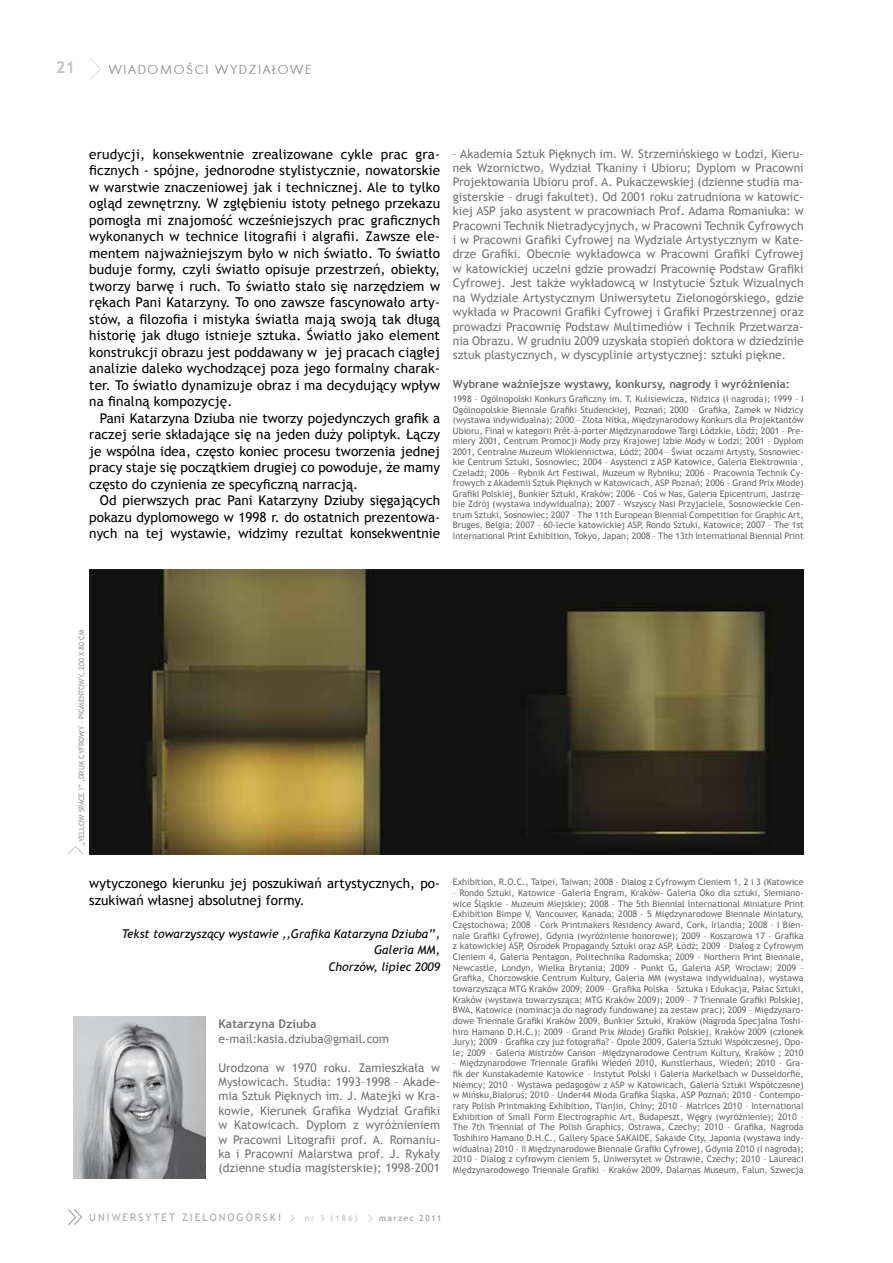
<style>
.page{position:relative;width:893px;height:1263px;background:#fff}
.page>*{position:absolute;margin:0;border:0;box-sizing:border-box;transform-origin:0 0}
.t1{font:700 16.5px "Trebuchet MS";color:#c2c3c4}
.t2{font:13.5px/16.5px "Trebuchet MS";color:#000;text-align:justify}
.t3{font:13.5px "Futura TEE Ligh";letter-spacing:.12em;color:#929395}
.t4{font:12px/14.4px "Trebuchet MS";color:#727375;text-align:justify}
.t5{font:italic 12px/16.5px "Trebuchet MS";color:#000;text-align:right}
.t6{font:700 12px "Trebuchet MS";color:#727375}
.t7{font:700 11.25px "Trebuchet MS";color:#666769}
.t8{font:10.5px "Trebuchet MS";letter-spacing:.19em;color:#a7a9aa}
.t9{font:9px/10.6px "Trebuchet MS";color:#666769;text-align:justify}
.t10{font:8.25px "Trebuchet MS";letter-spacing:.19em;color:#929395}
.t11{font:700 8.25px "Trebuchet MS";color:#c9cbcc}
.t12{font:7.5px "Trebuchet MS";color:#929395}
</style>
<div class="page">
<svg style="left:90px;top:58px;width:11px;height:22px"></svg>
<svg style="left:290px;top:1214px;width:4px;height:8px"></svg>
<svg style="left:368px;top:1214px;width:4px;height:8px"></svg>
<svg style="left:68px;top:1209px;width:14px;height:16px"></svg>
<img style="left:74px;top:1016px;width:132px;height:162px">
<svg style="left:68px;top:846px;width:15px;height:8px"></svg>
<img style="left:89px;top:569px;width:715px;height:286px">
<h1 class="t1" style="left:56px;top:57px;width:21px">21</h1>
<h2 class="t3" style="left:109px;top:61px;width:204px">WIADOMOŒCI WYDZIA£OWE</h2>
<p class="t2" style="left:89px;top:146px;width:352px">erudycji, konsekwentnie zrealizowane cykle prac gra&shy;ficznych - spójne, jednorodne stylistycznie, nowatorskie w warstwie znaczeniowej jak i technicznej. Ale to tylko ogląd zewnętrzny. W zgłębieniu istoty pełnego przekazu pomogła mi znajomość wcześniejszych prac graficznych wykonanych w technice litografii i algrafii. Zawsze ele&shy;mentem najważniejszym było w nich światło. To światło buduje formy, czyli światło opisuje przestrzeń, obiekty, tworzy barwę i ruch. To światło stało się narzędziem w rękach Pani Katarzyny. To ono zawsze fascynowało arty&shy;stów, a filozofia i mistyka światła mają swoją tak długą historię jak długo istnieje sztuka. Światło jako element konstrukcji obrazu jest poddawany w jej pracach ciągłej analizie daleko wychodzącej poza jego formalny charak&shy;ter. To światło dynamizuje obraz i ma decydujący wpływ na finalną kompozycję.</p>
<p class="t2" style="left:89px;top:410px;width:352px;text-indent:11px">Pani Katarzyna Dziuba nie tworzy pojedynczych grafik a raczej serie składające się na jeden duży poliptyk. Łączy je wspólna idea, często koniec procesu tworzenia jednej pracy staje się początkiem drugiej co powoduje, że mamy często do czynienia ze specyficzną narracją.</p>
<h2 class="t2" style="left:89px;top:492px;width:352px;text-indent:11px">Od pierwszych prac Pani Katarzyny Dziuby sięgających pokazu dyplomowego w 1998 r. do ostatnich prezentowa&shy;nych na tej wystawie, widzimy rezultat konsekwentnie</h2>
<p class="t4" style="left:453px;top:146px;width:352px">– Akademia Sztuk Pięknych im. W. Strzemińskiego w Łodzi, Kieru&shy;nek Wzornictwo, Wydział Tkaniny i Ubioru; Dyplom w Pracowni Projektowania Ubioru prof. A. Pukaczewskiej (dzienne studia ma&shy;gisterskie – drugi fakultet). Od 2001 roku zatrudniona w katowic&shy;kiej ASP jako asystent w pracowniach Prof. Adama Romaniuka: w Pracowni Technik Nietradycyjnych, w Pracowni Technik Cyfrowych i w Pracowni Grafiki Cyfrowej na Wydziale Artystycznym w Kate&shy;drze Grafiki. Obecnie wykładowca w Pracowni Grafiki Cyfrowej w katowickiej uczelni gdzie prowadzi Pracownię Podstaw Grafiki Cyfrowej. Jest także wykładowcą w Instytucie Sztuk Wizualnych na Wydziale Artystycznym Uniwersytetu Zielonogórskiego, gdzie wykłada w Pracowni Grafiki Cyfrowej i Grafiki Przestrzennej oraz prowadzi Pracownię Podstaw Multimediów i Technik Przetwarza&shy;nia Obrazu. W grudniu 2009 uzyskała stopień doktora w dziedzinie sztuk plastycznych, w dyscyplinie artystycznej: sztuki piękne.</p>
<p class="t7" style="left:453px;top:377px;width:339px">Wybrane ważniejsze wystawy, konkursy, nagrody i wyróżnienia:</p>
<p class="t9" style="left:453px;top:394px;width:352px">1998 – Ogólnopolski Konkurs Graficzny im. T. Kulisiewicza, Nidzica (I nagroda); 1999 – I Ogólnopolskie Biennale Grafiki Studenckiej, Poznań; 2000 – Grafika, Zamek w Nidzicy (wystawa indywidualna); 2000 – Złota Nitka, Międzynarodowy Konkurs dla Projektantów Ubioru, Finał w kategorii Prêt-à-porter Międzynarodowe Targi Łódzkie, Łódź; 2001 – Pre&shy;miery 2001, Centrum Promocji Mody przy Krajowej Izbie Mody w Łodzi; 2001 – Dyplom 2001, Centralne Muzeum Włókiennictwa, Łódź; 2004 – Świat oczami Artysty, Sosnowiec&shy;kie Centrum Sztuki, Sosnowiec; 2004 – Asystenci z ASP Katowice, Galeria Elektrownia , Czeladź; 2006 – Rybnik Art Festiwal, Muzeum w Rybniku; 2006 – Pracownia Technik Cy&shy;frowych z Akademii Sztuk Pięknych w Katowicach, ASP Poznań; 2006 – Grand Prix Młodej Grafiki Polskiej, Bunkier Sztuki, Kraków; 2006 – Coś w Nas, Galeria Epicentrum, Jastrzę&shy;bie Zdrój (wystawa indywidualna); 2007 – Wszyscy Nasi Przyjaciele, Sosnowieckie Cen&shy;trum Sztuki, Sosnowiec; 2007 – The 11th European Biennial Competition for Graphic Art, Bruges, Belgia; 2007 – 60-lecie katowickiej ASP, Rondo Sztuki, Katowice; 2007 – The 1st International Print Exhibition, Tokyo, Japan; 2008 – The 13th International Biennial Print</p>
<p class="t12" style="left:77px;top:846px;width:217px;rotate:-90deg">„YELLOW SPACE I” ,DRUK CYFROWY - PIGMENTOWY, 200 X 80 CM</p>
<h2 class="t2" style="left:89px;top:875px;width:352px">wytyczonego kierunku jej poszukiwań artystycznych, po&shy;szukiwań własnej absolutnej formy.</h2>
<h3 class="t5" style="left:122px;top:925px;width:320px">Tekst towarzyszący wystawie ,,Grafika Katarzyna Dziuba’’,<br>Galeria MM,<br>Chorzów, lipiec 2009</h3>
<h3 class="t6" style="left:219px;top:1016px;width:100px">Katarzyna Dziuba</h3>
<h3 class="t4" style="left:219px;top:1031px;width:172px">e-mail:kasia.dziuba@gmail.com</h3>
<p class="t4" style="left:219px;top:1060px;width:223px">Urodzona w 1970 roku. Zamieszkała w Mysłowicach. Studia: 1993–1998 – Akade&shy;mia Sztuk Pięknych im. J. Matejki w Kra&shy;kowie, Kierunek Grafika Wydział Grafiki w Katowicach. Dyplom z wyróżnieniem w Pracowni Litografii prof. A. Romaniu&shy;ka i Pracowni Malarstwa prof. J. Rykały (dzienne studia magisterskie); 1998–2001</p>
<p class="t9" style="left:453px;top:877px;width:352px">Exhibition, R.O.C., Taipei, Taiwan; 2008 – Dialog z Cyfrowym Cieniem 1, 2 i 3 (Katowice</p>
<p class="t9" style="left:453px;top:888px;width:352px">– Rondo Sztuki, Katowice –Galeria Engram, Kraków- Galeria Oko dla sztuki, Siemiano&shy;wice Śląskie – Muzeum Miejskie); 2008 – The 5th Biennial International Miniature Print Exhibition Bimpe V, Vancouver, Kanada; 2008 – 5 Międzynarodowe Biennale Miniatury, Częstochowa; 2008 – Cork Printmakers Residency Award, Cork, Irlandia; 2008 – I Bien&shy;nale Grafiki Cyfrowej, Gdynia (wyróżnienie honorowe); 2009 – Koszarowa 17 – Grafika z katowickiej ASP, Ośrodek Propagandy Sztuki oraz ASP, Łódź; 2009 – Dialog z Cyfrowym Cieniem 4, Galeria Pentagon, Politechnika Radomska; 2009 – Northern Print Biennale, Newcastle, Londyn, Wielka Brytania; 2009 – Punkt G, Galeria ASP, Wrocław; 2009 – Grafika, Chorzowskie Centrum Kultury, Galeria MM (wystawa indywidualna), wystawa towarzysząca MTG Kraków 2009; 2009 – Grafika Polska – Sztuka i Edukacja, Pałac Sztuki, Kraków (wystawa towarzysząca; MTG Kraków 2009); 2009 – 7 Triennale Grafiki Polskiej, BWA, Katowice (nominacja do nagrody fundowanej za zestaw prac); 2009 – Międzynaro&shy;dowe Triennale Grafiki Kraków 2009, Bunkier Sztuki, Kraków (Nagroda Specjalna Toshi&shy;hiro Hamano D.H.C.); 2009 – Grand Prix Młodej Grafiki Polskiej, Kraków 2009 (członek Jury); 2009 – Grafika czy już fotografia? – Opole 2009, Galeria Sztuki Współczesnej, Opo&shy;le; 2009 – Galeria Mistrzów Canson –Międzynarodowe Centrum Kultury, Kraków ; 2010</p>
<p class="t9" style="left:453px;top:1058px;width:352px">– Międzynarodowe Triennale Grafiki Wiedeń 2010, Kunstlerhaus, Wiedeń; 2010 – Gra&shy;fik der Kunstakademie Katowice – Instytut Polski i Galeria Markelbach w Dusseldorfie, Niemcy; 2010 – Wystawa pedagogów z ASP w Katowicach, Galeria Sztuki Współczesnej w Mińsku,Białoruś; 2010 – Under44 Młoda Grafika Śląska, ASP Poznań; 2010 – Contempo&shy;rary Polish Printmaking Exhibition, Tianjin, Chiny; 2010 – Matrices 2010 – International Exhibition of Small Form Electrographic Art, Budapeszt, Węgry (wyróżnienie); 2010 – The 7th Triennial of The Polish Graphics, Ostrawa, Czechy; 2010 – Grafika, Nagroda Toshihiro Hamano D.H.C., Gallery Space SAKAIDE, Sakaide City, Japonia (wystawa indy&shy;widualna) 2010 – II Międzynarodowe Biennale Grafiki Cyfrowej, Gdynia 2010 (I nagroda); 2010 – Dialog z cyfrowym cieniem 5, Uniwersytet w Ostrawie, Czechy; 2010 – Laureaci Międzynarodowego Triennale Grafiki – Kraków 2009, Dalarnas Museum, Falun, Szwecja</p>
<p class="t8" style="left:89px;top:1211px;width:193px">UNIWERSYTET ZIELONOGÓRSKI</p>
<p class="t11" style="left:305px;top:1213px;width:54px">nr 3 (186)</p>
<p class="t10" style="left:379px;top:1213px;width:64px">marzec 2011</p>
</div>
